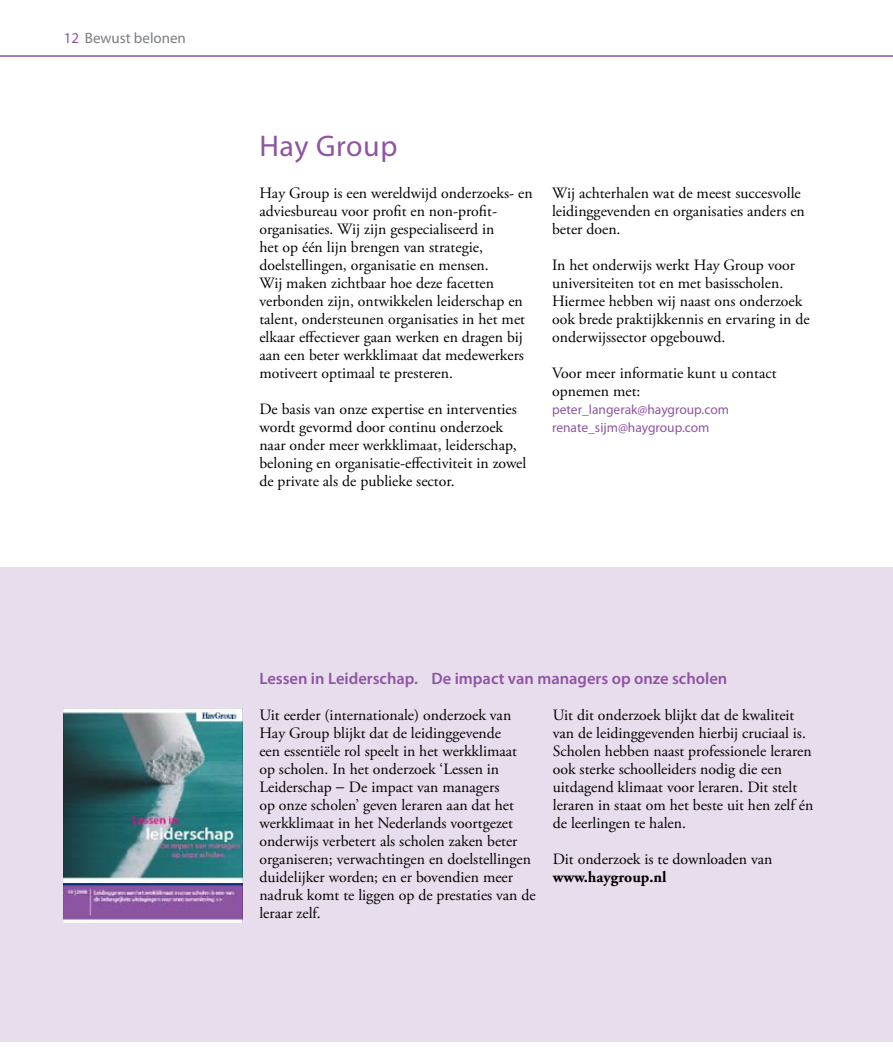
<style>
.page{position:relative;width:893px;height:1063px;background:#fff}
.page>*{position:absolute;margin:0;border:0;box-sizing:border-box;transform-origin:0 0}
.t1{font:30px "Myriad Pro";letter-spacing:.02em;color:#8d55a2}
.t2{font:600 16.5px "Myriad Pro";color:#8d55a2}
.t3{font:15.75px/18px "Adobe Garamond Pro";color:#000}
.t4{font:700 15.75px "Adobe Garamond Pro";color:#000}
.t5{font:15px "Myriad Pro";color:#797c82}
.t6{font:13.5px/18px "Myriad Pro";color:#8d55a2}
.s1{color:#8d55a2}
.s2{font-family:"Myriad Pro"}
</style>
<div class="page">
<hr style="left:0;top:55px;width:893px;height:2px;background:#8d55a2">
<div style="left:0;top:567px;width:893px;height:475px;background:#e8ddec"></div>
<img style="left:64px;top:709px;width:178px;height:214px">
<p class="t5" style="left:64px;top:29px;width:124px"><span class="s1">12</span> Bewust belonen</p>
<h1 class="t1" style="left:259px;top:127px;width:140px">Hay Group</h1>
<p class="t3" style="left:259px;top:185px;width:275px">Hay Group is een wereldwijd onderzoeks- en adviesbureau voor profit en non-profit&shy;organisaties. Wij zijn gespecialiseerd in<br>het op één lijn brengen van strategie, doelstellingen, organisatie en mensen.<br>Wij maken zichtbaar hoe deze facetten verbonden zijn, ontwikkelen leiderschap en talent, ondersteunen organisaties in het met elkaar effectiever gaan werken en dragen bij aan een beter werkklimaat dat medewerkers motiveert optimaal te presteren.</p>
<p class="t3" style="left:259px;top:401px;width:269px">De basis van onze expertise en interventies wordt gevormd door continu onderzoek naar onder meer werkklimaat, leiderschap, beloning en organisatie-effectiviteit in zowel de private als de publieke sector.</p>
<p class="t3" style="left:552px;top:185px;width:254px">Wij achterhalen wat de meest succesvolle leidinggevenden en organisaties anders en beter doen.</p>
<p class="t3" style="left:552px;top:257px;width:259px">In het onderwijs werkt Hay Group voor universiteiten tot en met basisscholen.<br>Hiermee hebben wij naast ons onderzoek ook brede praktijkkennis en ervaring in de onderwijssector opgebouwd.</p>
<p class="t3" style="left:552px;top:365px;width:226px">Voor meer informatie kunt u contact opnemen met:</p>
<p class="t6" style="left:552px;top:400px;width:178px">peter_langerak@haygroup.com renate_sijm@haygroup.com</p>
<p class="t2" style="left:259px;top:668px;width:469px">Lessen in Leiderschap. De impact van managers op onze scholen</p>
<p class="t3" style="left:259px;top:707px;width:278px">Uit eerder (internationale) onderzoek van Hay Group blijkt dat de leidinggevende<br>een essentiële rol speelt in het werkklimaat op scholen. In het onderzoek ‘Lessen in Leiderschap <span class="s2">−</span> De impact van managers<br>op onze scholen’ geven leraren aan dat het werkklimaat in het Nederlands voortgezet onderwijs verbetert als scholen zaken beter organiseren; verwachtingen en doelstellingen duidelijker worden; en er bovendien meer nadruk komt te liggen op de prestaties van de leraar zelf.</p>
<p class="t3" style="left:553px;top:707px;width:262px">Uit dit onderzoek blijkt dat de kwaliteit van de leidinggevenden hierbij cruciaal is.<br>Scholen hebben naast professionele leraren ook sterke schoolleiders nodig die een uitdagend klimaat voor leraren. Dit stelt leraren in staat om het beste uit hen zelf én de leerlingen te halen.</p>
<p class="t3" style="left:553px;top:851px;width:221px">Dit onderzoek is te downloaden van</p>
<p class="t4" style="left:553px;top:868px;width:115px">www.haygroup.nl</p>
</div>
